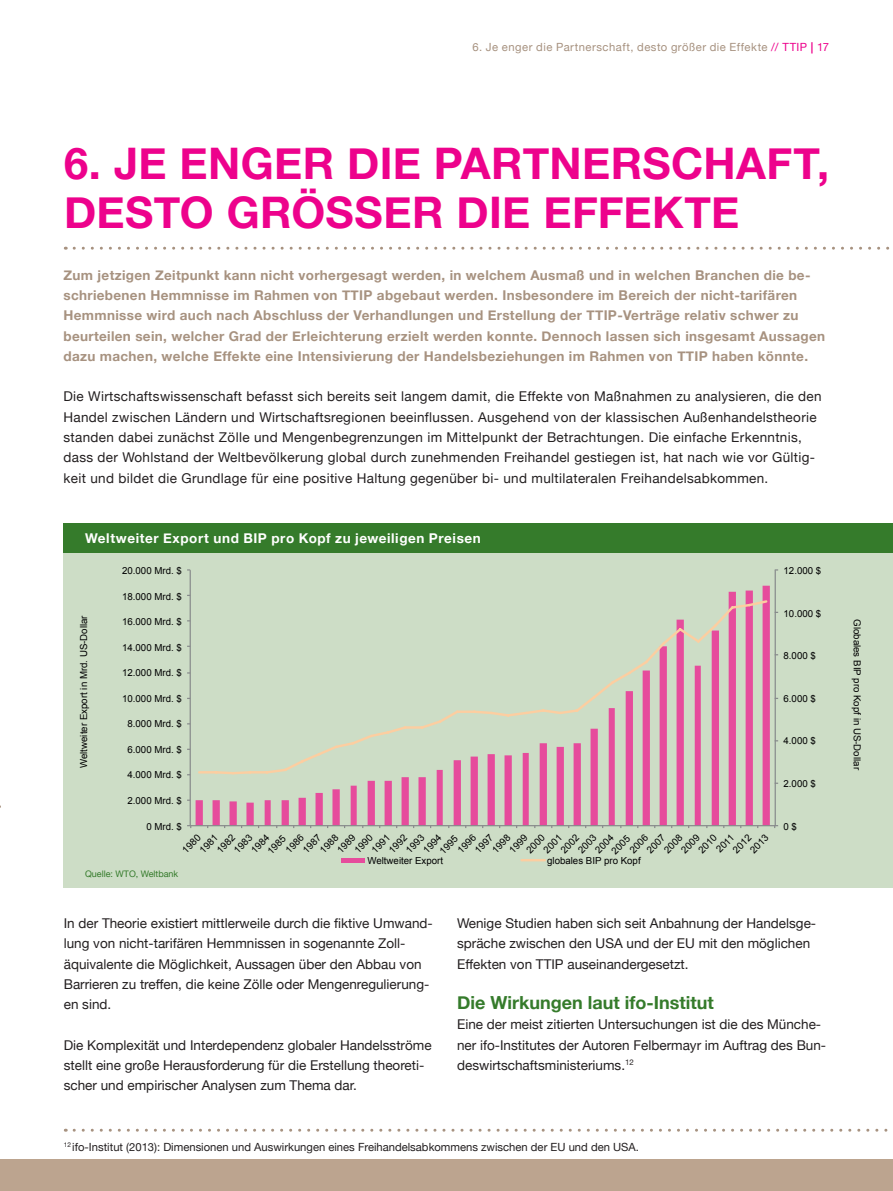
<style>
.page{position:relative;width:893px;height:1191px;background:#fff}
.page>*{position:absolute;margin:0;border:0;box-sizing:border-box;transform-origin:0 0}
.t1{font:700 43.5px/48.8px "Helvetica Neue";letter-spacing:.01em;color:#ed028c}
.t2{font:700 18px "Helvetica Neue";color:#357b2b}
.t3{font:13.5px/20.2px "Helvetica Neue";color:#231f20}
.t4{font:13.5px/20.2px "Helvetica Neue";letter-spacing:.025em;color:#231f20}
.t5{font:700 13.5px/20.2px "Helvetica Neue";letter-spacing:.025em;color:#a79280}
.t6{font:700 13.5px "Helvetica Neue";letter-spacing:.04em;color:#fff}
.t7{font:11.25px "Helvetica Neue";color:#231f20}
.t8{font:11.25px "Helvetica Neue";letter-spacing:.045em;color:#a79280}
.t9{font:9.75px "Arial";color:#000001}
.t10{font:9px "Helvetica Neue";color:#357b2b}
.s1{color:#ed028c}
.s2{font-weight:700;color:#ed028c}
</style>
<div class="page">
<div style="left:0;top:1159px;width:893px;height:32px;background:#bca48f"></div>
<svg style="left:74px;top:247px;width:816px;height:3px"></svg>
<div style="left:64px;top:523px;width:829px;height:364px;background:#cdddc6"></div>
<div style="left:64px;top:523px;width:829px;height:30px;background:#357b2b"></div>
<svg style="left:187px;top:569px;width:592px;height:294px"></svg>
<svg style="left:74px;top:1128px;width:814px;height:3px"></svg>
<p class="t8" style="left:472px;top:39px;width:358px">6. Je enger die Partnerschaft, desto größer die Effekte <span class="s1">// TTIP</span> <span class="s2">|</span> <span class="s1">17</span></p>
<h1 class="t1" style="left:64px;top:141px;width:766px">6. JE ENGER DIE PARTNERSCHAFT,<br>DESTO GRÖSSER DIE EFFEKTE</h1>
<p class="t5" style="left:63px;top:265px;width:763px">Zum jetzigen Zeitpunkt kann nicht vorhergesagt werden, in welchem Ausmaß und in welchen Branchen die be&shy;schriebenen Hemmnisse im Rahmen von TTIP abgebaut werden. Insbesondere im Bereich der nicht-tarifären Hemmnisse wird auch nach Abschluss der Verhandlungen und Erstellung der TTIP-Verträge relativ schwer zu beurteilen sein, welcher Grad der Erleichterung erzielt werden konnte. Dennoch lassen sich insgesamt Aussagen dazu machen, welche Effekte eine Intensivierung der Handelsbeziehungen im Rahmen von TTIP haben könnte.</p>
<p class="t4" style="left:63px;top:387px;width:760px">Die Wirtschaftswissenschaft befasst sich bereits seit langem damit, die Effekte von Maßnahmen zu analysieren, die den Handel zwischen Ländern und Wirtschaftsregionen beeinflussen. Ausgehend von der klassischen Außenhandelstheorie standen dabei zunächst Zölle und Mengenbegrenzungen im Mittelpunkt der Betrachtungen. Die einfache Erkenntnis, dass der Wohlstand der Weltbevölkerung global durch zunehmenden Freihandel gestiegen ist, hat nach wie vor Gültig&shy;keit und bildet die Grundlage für eine positive Haltung gegenüber bi- und multilateralen Freihandelsabkommen.</p>
<p class="t6" style="left:85px;top:527px;width:397px">Weltweiter Export und BIP pro Kopf zu jeweiligen Preisen</p>
<p class="t9" style="left:122px;top:564px;width:61px">20.000 Mrd. $</p>
<p class="t9" style="left:77px;top:768px;width:154px;rotate:-90deg">Weltweiter Export in Mrd. US-Dollar</p>
<p class="t9" style="left:122px;top:589px;width:61px">18.000 Mrd. $</p>
<p class="t9" style="left:122px;top:615px;width:61px">16.000 Mrd. $</p>
<p class="t9" style="left:122px;top:641px;width:61px">14.000 Mrd. $</p>
<p class="t9" style="left:122px;top:666px;width:61px">12.000 Mrd. $</p>
<p class="t9" style="left:122px;top:692px;width:61px">10.000 Mrd. $</p>
<p class="t9" style="left:127px;top:717px;width:56px">8.000 Mrd. $</p>
<p class="t9" style="left:127px;top:743px;width:56px">6.000 Mrd. $</p>
<p class="t9" style="left:127px;top:768px;width:56px">4.000 Mrd. $</p>
<p class="t9" style="left:127px;top:794px;width:56px">2.000 Mrd. $</p>
<p class="t9" style="left:146px;top:819px;width:37px">0 Mrd. $</p>
<p class="t9" style="left:265px;top:847px;width:23px;rotate:-45deg">1985</p>
<p class="t9" style="left:283px;top:846px;width:23px;rotate:-45deg">1986</p>
<p class="t9" style="left:300px;top:846px;width:23px;rotate:-45deg">1987</p>
<p class="t9" style="left:317px;top:846px;width:23px;rotate:-45deg">1988</p>
<p class="t9" style="left:334px;top:846px;width:23px;rotate:-45deg">1989</p>
<p class="t9" style="left:351px;top:846px;width:23px;rotate:-45deg">1990</p>
<p class="t9" style="left:369px;top:846px;width:23px;rotate:-45deg">1991</p>
<p class="t9" style="left:386px;top:846px;width:23px;rotate:-45deg">1992</p>
<p class="t9" style="left:403px;top:846px;width:23px;rotate:-45deg">1993</p>
<p class="t9" style="left:420px;top:846px;width:23px;rotate:-45deg">1994</p>
<p class="t9" style="left:437px;top:847px;width:23px;rotate:-45deg">1995</p>
<p class="t9" style="left:455px;top:846px;width:23px;rotate:-45deg">1996</p>
<p class="t9" style="left:472px;top:846px;width:23px;rotate:-45deg">1997</p>
<p class="t9" style="left:489px;top:846px;width:23px;rotate:-45deg">1998</p>
<p class="t9" style="left:506px;top:846px;width:23px;rotate:-45deg">1999</p>
<p class="t9" style="left:661px;top:846px;width:23px;rotate:-45deg">2008</p>
<p class="t9" style="left:678px;top:846px;width:23px;rotate:-45deg">2009</p>
<p class="t9" style="left:179px;top:846px;width:23px;rotate:-45deg">1980</p>
<p class="t9" style="left:197px;top:846px;width:23px;rotate:-45deg">1981</p>
<p class="t9" style="left:214px;top:846px;width:23px;rotate:-45deg">1982</p>
<p class="t9" style="left:231px;top:846px;width:23px;rotate:-45deg">1983</p>
<p class="t9" style="left:248px;top:846px;width:23px;rotate:-45deg">1984</p>
<p class="t9" style="left:575px;top:846px;width:23px;rotate:-45deg">2003</p>
<p class="t9" style="left:747px;top:846px;width:23px;rotate:-45deg">2013</p>
<p class="t9" style="left:609px;top:847px;width:23px;rotate:-45deg">2005</p>
<p class="t9" style="left:627px;top:846px;width:23px;rotate:-45deg">2006</p>
<p class="t9" style="left:523px;top:846px;width:23px;rotate:-45deg">2000</p>
<p class="t9" style="left:695px;top:846px;width:23px;rotate:-45deg">2010</p>
<p class="t9" style="left:713px;top:846px;width:22px;rotate:-45deg">2011</p>
<p class="t9" style="left:730px;top:846px;width:23px;rotate:-45deg">2012</p>
<p class="t9" style="left:592px;top:846px;width:23px;rotate:-45deg">2004</p>
<p class="t9" style="left:541px;top:846px;width:23px;rotate:-45deg">2001</p>
<p class="t9" style="left:558px;top:846px;width:23px;rotate:-45deg">2002</p>
<p class="t9" style="left:644px;top:846px;width:23px;rotate:-45deg">2007</p>
<p class="t9" style="left:367px;top:854px;width:77px">Weltweiter Export</p>
<p class="t9" style="left:547px;top:854px;width:95px">globales BIP pro Kopf</p>
<p class="t10" style="left:85px;top:867px;width:95px">Quelle: WTO, Weltbank</p>
<p class="t9" style="left:784px;top:564px;width:39px">12.000 $</p>
<p class="t9" style="left:784px;top:607px;width:39px">10.000 $</p>
<p class="t9" style="left:784px;top:649px;width:34px">8.000 $</p>
<p class="t9" style="left:784px;top:692px;width:34px">6.000 $</p>
<p class="t9" style="left:784px;top:734px;width:34px">4.000 $</p>
<p class="t9" style="left:784px;top:777px;width:34px">2.000 $</p>
<p class="t9" style="left:784px;top:819px;width:15px">0 $</p>
<p class="t3" style="left:64px;top:914px;width:371px">In der Theorie existiert mittlerweile durch die fiktive Umwand&shy;lung von nicht-tarifären Hemmnissen in sogenannte Zoll&shy;äquivalente die Möglichkeit, Aussagen über den Abbau von Barrieren zu treffen, die keine Zölle oder Mengenregulierung&shy;en sind.</p>
<p class="t3" style="left:64px;top:1035px;width:369px">Die Komplexität und Interdependenz globaler Handelsströme stellt eine große Herausforderung für die Erstellung theoreti&shy;scher und empirischer Analysen zum Thema dar.</p>
<p class="t3" style="left:457px;top:914px;width:361px">Wenige Studien haben sich seit Anbahnung der Handelsge&shy;spräche zwischen den USA und der EU mit den möglichen<br>Effekten von TTIP auseinandergesetzt.</p>
<h2 class="t2" style="left:457px;top:988px;width:258px">Die Wirkungen laut ifo-Institut</h2>
<p class="t3" style="left:457px;top:1015px;width:371px">Eine der meist zitierten Untersuchungen ist die des Münche&shy;ner ifo-Institutes der Autoren Felbermayr im Auftrag des Bun&shy;deswirtschaftsministeriums.<sup>12</sup></p>
<p class="t7" style="left:64px;top:1138px;width:577px"><sup>12</sup> ifo-Institut (2013): Dimensionen und Auswirkungen eines Freihandelsabkommens zwischen der EU und den USA.</p>
<p class="t9" style="left:864px;top:619px;width:152px;rotate:90deg">Globales BIP pro Kopf in US-Dollar</p>
</div>
